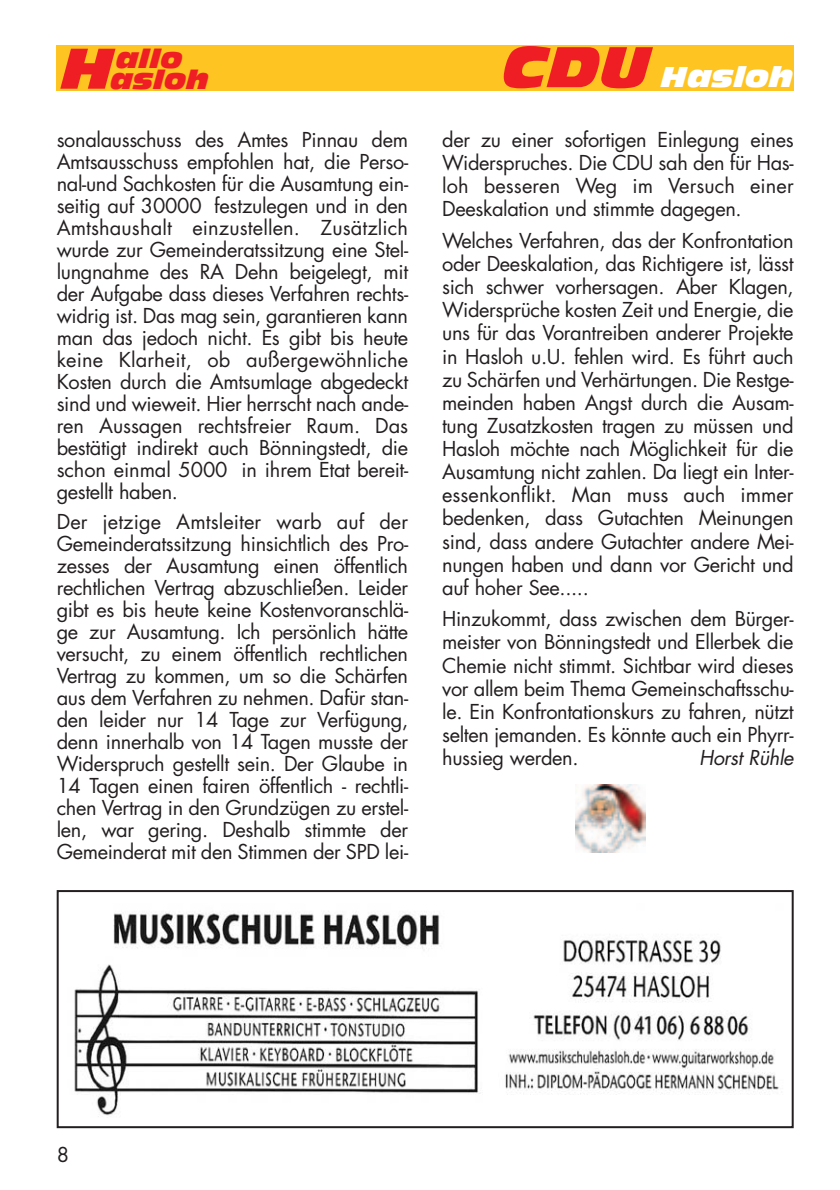
<style>
.page{position:relative;width:840px;height:1190px;background:#fff}
.page>*{position:absolute;margin:0;border:0;box-sizing:border-box;transform-origin:0 0}
.t1{font:italic 28px "Antique Olive Nord";color:#fff}
.t2{font:italic 26px "Antique Olive Nord";color:#ee1e24}
.t3{font:20px/22px "Futura";letter-spacing:-.02em;color:#231f20;text-align:justify}
.t4{font:italic 20px "Futura";color:#231f20}
.s1{font-size:56px;color:#ee1e24}
.s2{font-size:56px}
</style>
<div class="page">
<div style="left:57px;top:45px;width:737px;height:46px;background:#fec422"></div>
<img style="left:74px;top:912px;width:705px;height:205px">
<div style="left:57px;top:890px;width:737px;height:238px;border:2px solid #231f20"></div>
<img style="left:576px;top:785px;width:69px;height:67px">
<h2 class="t2" style="left:116px;top:48px;width:68px">allo</h2>
<h1 class="t1" style="left:503px;top:66px;width:292px"><span class="s1">CDU</span> Hasloh</h1>
<h2 class="t2" style="left:61px;top:69px;width:149px"><span class="s2">H</span>asloh</h2>
<p class="t3" style="left:57px;top:130px;width:353px">sonalausschuss des Amtes Pinnau dem Amtsausschuss empfohlen hat, die Perso&shy;nal-und Sachkosten für die Ausamtung ein&shy;seitig auf 30000 festzulegen und in den Amtshaushalt einzustellen. Zusätzlich wurde zur Gemeinderatssitzung eine Stel&shy;lungnahme des RA Dehn beigelegt, mit der Aufgabe dass dieses Verfahren rechts&shy;widrig ist. Das mag sein, garantieren kann man das jedoch nicht. Es gibt bis heute keine Klarheit, ob außergewöhnliche Kosten durch die Amtsumlage abgedeckt sind und wieweit. Hier herrscht nach ande&shy;ren Aussagen rechtsfreier Raum. Das bestätigt indirekt auch Bönningstedt, die schon einmal 5000 in ihrem Etat bereit&shy;gestellt haben.</p>
<p class="t3" style="left:57px;top:513px;width:353px">Der jetzige Amtsleiter warb auf der Gemeinderatssitzung hinsichtlich des Pro&shy;zesses der Ausamtung einen öffentlich rechtlichen Vertrag abzuschließen. Leider gibt es bis heute keine Kostenvoranschlä&shy;ge zur Ausamtung. Ich persönlich hätte versucht, zu einem öffentlich rechtlichen Vertrag zu kommen, um so die Schärfen aus dem Verfahren zu nehmen. Dafür stan&shy;den leider nur 14 Tage zur Verfügung, denn innerhalb von 14 Tagen musste der Widerspruch gestellt sein. Der Glaube in 14 Tagen einen fairen öffentlich - rechtli&shy;chen Vertrag in den Grundzügen zu erstel&shy;len, war gering. Deshalb stimmte der Gemeinderat mit den Stimmen der SPD lei-</p>
<p class="t3" style="left:442px;top:130px;width:353px;line-height:23.2px">der zu einer sofortigen Einlegung eines Widerspruches. Die CDU sah den für Has&shy;loh besseren Weg im Versuch einer Deeskalation und stimmte dagegen.</p>
<p class="t3" style="left:442px;top:231px;width:353px;line-height:23.2px">Welches Verfahren, das der Konfrontation oder Deeskalation, das Richtigere ist, lässt sich schwer vorhersagen. Aber Klagen, Widersprüche kosten Zeit und Energie, die uns für das Vorantreiben anderer Projekte in Hasloh u.U. fehlen wird. Es führt auch zu Schärfen und Verhärtungen. Die Restge&shy;meinden haben Angst durch die Ausam&shy;tung Zusatzkosten tragen zu müssen und Hasloh möchte nach Möglichkeit für die Ausamtung nicht zahlen. Da liegt ein Inter&shy;essenkonflikt. Man muss auch immer bedenken, dass Gutachten Meinungen sind, dass andere Gutachter andere Mei&shy;nungen haben und dann vor Gericht und auf hoher See.....</p>
<p class="t3" style="left:442px;top:609px;width:353px;line-height:23.2px">Hinzukommt, dass zwischen dem Bürger&shy;meister von Bönningstedt und Ellerbek die Chemie nicht stimmt. Sichtbar wird dieses vor allem beim Thema Gemeinschaftsschu&shy;le. Ein Konfrontationskurs zu fahren, nützt selten jemanden. Es könnte auch ein Phyrr&shy;hussieg werden.</p>
<p class="t4" style="left:699px;top:749px;width:100px">Horst Rühle</p>
<p class="t3" style="left:57px;top:1145px;width:14px">8</p>
</div>
